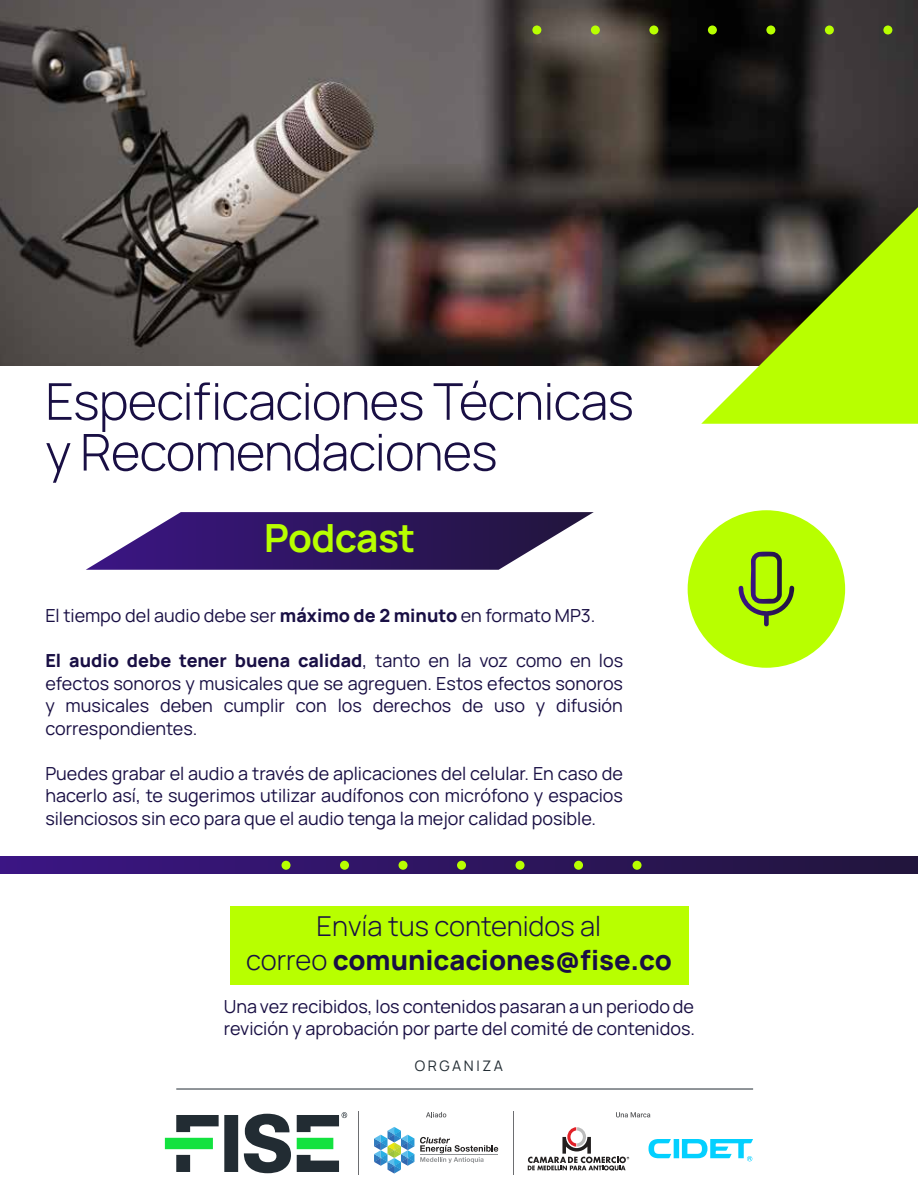
<style>
.page{position:relative;width:918px;height:1188px;background:#fff}
.page>*{position:absolute;margin:0;border:0;box-sizing:border-box;transform-origin:0 0}
.t1{font:300 50.7px/50.7px "Manrope";letter-spacing:-.015em;color:#190f44}
.t2{font:700 38.85px "Manrope";letter-spacing:-.015em;color:#b8ff00}
.t3{font:300 27.45px/34.2px "Manrope";color:#190f44;text-align:center}
.t4{font:18px/22.5px "Manrope";color:#190f44;text-align:justify}
.t5{font:14.55px "Manrope";letter-spacing:.18em;color:#222c33}
.s1{font-weight:800}
</style>
<div class="page">
<img style="left:0;top:0;width:918px;height:365px">
<div style="left:0;top:857px;width:918px;height:17px;background:linear-gradient(to right,#3b1584,#22153c)"></div>
<svg style="left:701px;top:207px;width:217px;height:217px;fill:#b8ff05"></svg>
<div style="left:532px;top:25px;width:9px;height:9px;background:#b8ff00;border-radius:50%"></div>
<div style="left:591px;top:25px;width:9px;height:9px;background:#b8ff00;border-radius:50%"></div>
<div style="left:649px;top:26px;width:9px;height:8px;background:#b8ff00;border-radius:50%"></div>
<div style="left:708px;top:26px;width:9px;height:8px;background:#b8ff00;border-radius:50%"></div>
<div style="left:766px;top:26px;width:9px;height:8px;background:#b8ff00;border-radius:50%"></div>
<div style="left:825px;top:26px;width:9px;height:9px;background:#b8ff00;border-radius:50%"></div>
<div style="left:883px;top:26px;width:9px;height:9px;background:#b8ff00;border-radius:50%"></div>
<div style="left:282px;top:861px;width:9px;height:9px;background:#b8ff00;border-radius:50%"></div>
<div style="left:340px;top:861px;width:9px;height:9px;background:#b8ff00;border-radius:50%"></div>
<div style="left:399px;top:861px;width:9px;height:9px;background:#b8ff00;border-radius:50%"></div>
<div style="left:457px;top:861px;width:9px;height:9px;background:#b8ff00;border-radius:50%"></div>
<div style="left:516px;top:861px;width:9px;height:9px;background:#b8ff00;border-radius:50%"></div>
<div style="left:574px;top:861px;width:9px;height:9px;background:#b8ff00;border-radius:50%"></div>
<div style="left:633px;top:861px;width:9px;height:9px;background:#b8ff00;border-radius:50%"></div>
<svg style="left:86px;top:512px;width:508px;height:58px"></svg>
<div style="left:230px;top:906px;width:458px;height:78px;background:#b8ff00"></div>
<div style="left:688px;top:510px;width:157px;height:158px;background:#b8ff00;border-radius:50%"></div>
<svg style="left:739px;top:552px;width:55px;height:74px"></svg>
<svg style="left:528px;top:1127px;width:101px;height:44px"></svg>
<svg style="left:649px;top:1139px;width:104px;height:22px"></svg>
<hr style="left:359px;top:1111px;width:1px;height:64px;background:#6d6e71">
<hr style="left:513px;top:1111px;width:1px;height:64px;background:#6d6e71">
<svg style="left:374px;top:1127px;width:40px;height:47px"></svg>
<svg style="left:420px;top:1137px;width:78px;height:26px"></svg>
<svg style="left:616px;top:1112px;width:34px;height:5px"></svg>
<svg style="left:426px;top:1112px;width:20px;height:5px"></svg>
<svg style="left:165px;top:1112px;width:182px;height:61px"></svg>
<h1 class="t1" style="left:45px;top:373px;width:590px">Especificaciones Técnicas y Recomendaciones</h1>
<h2 class="t2" style="left:264px;top:505px;width:153px">Podcast</h2>
<p class="t4" style="left:45px;top:603px;width:552px">El tiempo del audio debe ser <span class="s1">máximo de 2 minuto</span> en formato MP3.</p>
<p class="t4" style="left:45px;top:648px;width:579px"><span class="s1">El audio debe tener buena calidad</span>, tanto en la voz como en los efectos sonoros y musicales que se agreguen. Estos efectos sonoros y musicales deben cumplir con los derechos de uso y difusión correspondientes.</p>
<p class="t4" style="left:45px;top:761px;width:579px">Puedes grabar el audio a través de aplicaciones del celular. En caso de hacerlo así, te sugerimos utilizar audífonos con micrófono y espacios silenciosos sin eco para que el audio tenga la mejor calidad posible.</p>
<h3 class="t3" style="left:246px;top:907px;width:427px">Envía tus contenidos al<br>correo <span class="s1">comunicaciones@fise.co</span></h3>
<p class="t4" style="left:224px;top:994px;width:473px">Una vez recibidos, los contenidos pasaran a un periodo de revición y aprobación por parte del comité de contenidos.</p>
<p class="t5" style="left:415px;top:1055px;width:90px">ORGANIZA</p>
</div>
